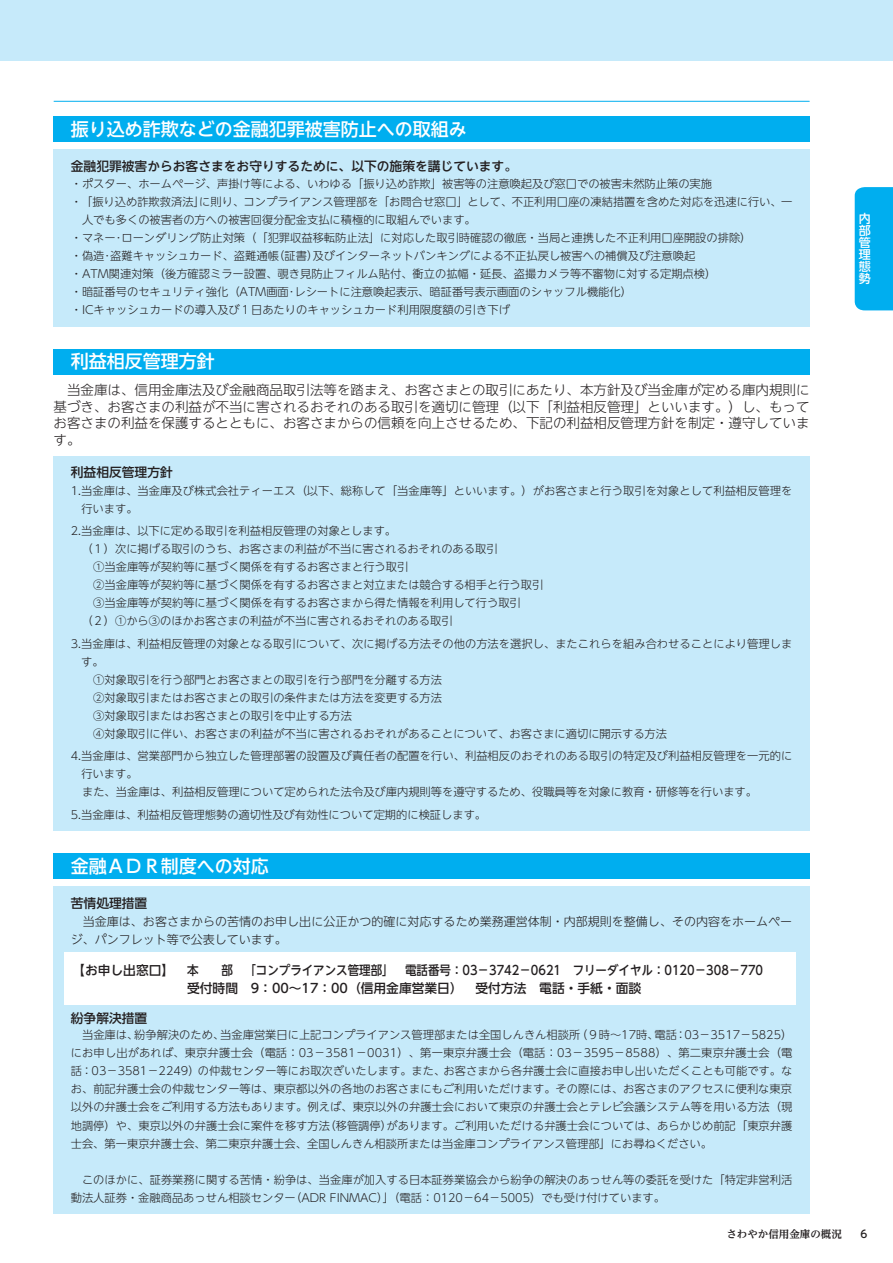
<style>
.page{position:relative;width:893px;height:1263px;background:#fff}
.page>*{position:absolute;margin:0;border:0;box-sizing:border-box;transform-origin:0 0}
.t1{font:500 18px "UD Shin Go NT Pr 6";color:#fff}
.t2{font:300 13.5px/16.5px "UD Shin Go NT Pr 6";color:#231f20;text-align:justify}
.t3{font:500 12.75px/18px "UD Shin Go NT Pr 6";color:#231f20;text-align:center}
.t4{font:300 12px/18px "UD Shin Go NT Pr 6";color:#231f20}
.t5{font:500 12px/12px "UD Shin Go NT Pr 6";color:#fff;text-align:justify}
.t6{font:300 11.25px/18px "UD Shin Go NT Pr 6";color:#231f20}
.t7{font:700 10.5px "UD Reimin Pr 6";color:#231f20}
.t8{font:500 10.5px "UD Shin Go NT Pr 6";color:#231f20}
</style>
<div class="page">
<div style="left:0;top:0;width:893px;height:60px;background:#c6eafa"></div>
<div style="left:855px;top:187px;width:38px;height:123px;background:#00aeef"></div>
<hr style="left:54px;top:101px;width:756px;height:1px;background:#00aeef">
<div style="left:54px;top:116px;width:756px;height:26px;background:#00aeef"></div>
<div style="left:54px;top:149px;width:756px;height:8px;background:#c6eafa"></div>
<div style="left:54px;top:157px;width:756px;height:162px;background:#c6eafa"></div>
<div style="left:54px;top:319px;width:756px;height:7px;background:#c6eafa"></div>
<div style="left:54px;top:349px;width:756px;height:25px;background:#00aeef"></div>
<div style="left:54px;top:456px;width:756px;height:8px;background:#c6eafa"></div>
<div style="left:54px;top:464px;width:756px;height:360px;background:#c6eafa"></div>
<div style="left:54px;top:824px;width:756px;height:7px;background:#c6eafa"></div>
<div style="left:54px;top:854px;width:756px;height:25px;background:#00aeef"></div>
<div style="left:54px;top:887px;width:756px;height:7px;background:#c6eafa"></div>
<div style="left:54px;top:894px;width:756px;height:312px;background:#c6eafa"></div>
<div style="left:64px;top:953px;width:731px;height:52px;background:#fff"></div>
<div style="left:54px;top:1206px;width:756px;height:8px;background:#c6eafa"></div>
<h1 class="t1" style="left:71px;top:114px;width:397px">振り込め詐欺などの金融犯罪被害防止への取組み</h1>
<p class="t3" style="left:71px;top:156px;width:448px">金融犯罪被害からお客さまをお守りするために、以下の施策を講じています。</p>
<p class="t6" style="left:71px;top:174px;width:643px">・ポスター、ホームページ、声掛け等による、いわゆる「振り込め詐欺」被害等の注意喚起及び窓口での被害未然防止策の実施</p>
<p class="t6" style="left:71px;top:192px;width:723px">・「振り込め詐欺救済法｣に則り、コンプライアンス管理部を「お問合せ窓口」として、不正利用口座の凍結措置を含めた対応を迅速に行い、一</p>
<p class="t6" style="left:82px;top:210px;width:395px">人でも多くの被害者の方への被害回復分配金支払に積極的に取組んでいます。</p>
<p class="t6" style="left:71px;top:228px;width:682px">・マネー･ローンダリング防止対策（「犯罪収益移転防止法」に対応した取引時確認の徹底・当局と連携した不正利用口座開設の排除）</p>
<p class="t6" style="left:71px;top:246px;width:626px">・偽造･盗難キャッシュカード、盗難通帳(証書)及びインターネットバンキングによる不正払戻し被害への補償及び注意喚起</p>
<p class="t6" style="left:71px;top:264px;width:647px">・ATM関連対策（後方確認ミラー設置、覗き見防止フィルム貼付、衝立の拡幅・延長、盗撮カメラ等不審物に対する定期点検）</p>
<p class="t6" style="left:71px;top:282px;width:563px">・暗証番号のセキュリティ強化（ATM画面･レシートに注意喚起表示、暗証番号表示画面のシャッフル機能化）</p>
<p class="t6" style="left:71px;top:300px;width:441px">・ICキャッシュカードの導入及び１日あたりのキャッシュカード利用限度額の引き下げ</p>
<h1 class="t1" style="left:71px;top:347px;width:145px">利益相反管理方針</h1>
<p class="t2" style="left:54px;top:381px;width:757px">　当金庫は、信用金庫法及び金融商品取引法等を踏まえ、お客さまとの取引にあたり、本方針及び当金庫が定める庫内規則に基づき、お客さまの利益が不当に害されるおそれのある取引を適切に管理（以下「利益相反管理」といいます。）し、もってお客さまの利益を保護するとともに、お客さまからの信頼を向上させるため、下記の利益相反管理方針を制定・遵守しています。</p>
<p class="t3" style="left:71px;top:463px;width:103px">利益相反管理方針</p>
<p class="t6" style="left:81px;top:481px;width:712px;text-indent:-11px">1.当金庫は、当金庫及び株式会社ティーエス（以下、総称して「当金庫等」といいます。）がお客さまと行う取引を対象として利益相反管理を行います。</p>
<p class="t6" style="left:71px;top:522px;width:327px">2.当金庫は、以下に定める取引を利益相反管理の対象とします。</p>
<p class="t6" style="left:81px;top:540px;width:418px">（１）次に掲げる取引のうち、お客さまの利益が不当に害されるおそれのある取引</p>
<p class="t6" style="left:93px;top:558px;width:316px">①当金庫等が契約等に基づく関係を有するお客さまと行う取引</p>
<p class="t6" style="left:93px;top:576px;width:451px">②当金庫等が契約等に基づく関係を有するお客さまと対立または競合する相手と行う取引</p>
<p class="t6" style="left:93px;top:594px;width:429px">③当金庫等が契約等に基づく関係を有するお客さまから得た情報を利用して行う取引</p>
<p class="t6" style="left:81px;top:612px;width:373px">（２）①から③のほかお客さまの利益が不当に害されるおそれのある取引</p>
<p class="t6" style="left:71px;top:634px;width:723px">3.当金庫は、利益相反管理の対象となる取引について、次に掲げる方法その他の方法を選択し、またこれらを組み合わせることにより管理しま</p>
<p class="t6" style="left:81px;top:652px;width:24px">す。</p>
<p class="t6" style="left:93px;top:670px;width:350px">①対象取引を行う部門とお客さまとの取引を行う部門を分離する方法</p>
<p class="t6" style="left:93px;top:688px;width:350px">②対象取引またはお客さまとの取引の条件または方法を変更する方法</p>
<p class="t6" style="left:93px;top:706px;width:260px">③対象取引またはお客さまとの取引を中止する方法</p>
<p class="t6" style="left:93px;top:724px;width:575px">④対象取引に伴い、お客さまの利益が不当に害されるおそれがあることについて、お客さまに適切に開示する方法</p>
<p class="t6" style="left:71px;top:747px;width:723px">4.当金庫は、営業部門から独立した管理部署の設置及び責任者の配置を行い、利益相反のおそれのある取引の特定及び利益相反管理を一元的に</p>
<p class="t6" style="left:81px;top:765px;width:58px">行います。</p>
<p class="t6" style="left:71px;top:783px;width:688px">　また、当金庫は、利益相反管理について定められた法令及び庫内規則等を遵守するため、役職員等を対象に教育・研修等を行います。</p>
<p class="t6" style="left:71px;top:805px;width:417px">5.当金庫は、利益相反管理態勢の適切性及び有効性について定期的に検証します。</p>
<h1 class="t1" style="left:71px;top:852px;width:199px">金融ＡＤＲ制度への対応</h1>
<p class="t3" style="left:71px;top:894px;width:78px">苦情処理措置</p>
<p class="t4" style="left:71px;top:912px;width:723px">　当金庫は、お客さまからの苦情のお申し出に公正かつ的確に対応するため業務運営体制・内部規則を整備し、その内容をホームページ、パンフレット等で公表しています。</p>
<p class="t3" style="left:72px;top:960px;width:692px">【お申し出窓口】　本　　部　「コンプライアンス管理部」　電話番号：03－3742－0621　フリーダイヤル：0120－308－770受付時間　9：00～17：00（信用金庫営業日）　受付方法　電話・手紙・面談</p>
<p class="t3" style="left:71px;top:1008px;width:78px">紛争解決措置</p>
<p class="t6" style="left:71px;top:1026px;width:723px;text-align:justify">　当金庫は、紛争解決のため、当金庫営業日に上記コンプライアンス管理部または全国しんきん相談所（９時～17時、電話：03－3517－5825）にお申し出があれば、東京弁護士会（電話：03－3581－0031）、第一東京弁護士会（電話：03－3595－8588）、第二東京弁護士会（電話：03－3581－2249）の仲裁センター等にお取次ぎいたします。また、お客さまから各弁護士会に直接お申し出いただくことも可能です。なお、前記弁護士会の仲裁センター等は、東京都以外の各地のお客さまにもご利用いただけます。その際には、お客さまのアクセスに便利な東京以外の弁護士会をご利用する方法もあります。例えば、東京以外の弁護士会において東京の弁護士会とテレビ会議システム等を用いる方法（現地調停）や、東京以外の弁護士会に案件を移す方法(移管調停)があります。ご利用いただける弁護士会については、あらかじめ前記「東京弁護士会、第一東京弁護士会、第二東京弁護士会、全国しんきん相談所または当金庫コンプライアンス管理部」にお尋ねください。</p>
<p class="t6" style="left:71px;top:1170px;width:723px">　このほかに、証券業務に関する苦情・紛争は、当金庫が加入する日本証券業協会から紛争の解決のあっせん等の委託を受けた「特定非営利活動法人証券・金融商品あっせん相談センター(ADR FINMAC)」(電話：0120－64－5005）でも受け付けています。</p>
<p class="t7" style="left:726px;top:1226px;width:117px">さわやか信用金庫の概況</p>
<p class="t5" style="left:859px;top:212px;width:13px">内部管理態勢</p>
<p class="t8" style="left:860px;top:1226px;width:8px">6</p>
</div>
